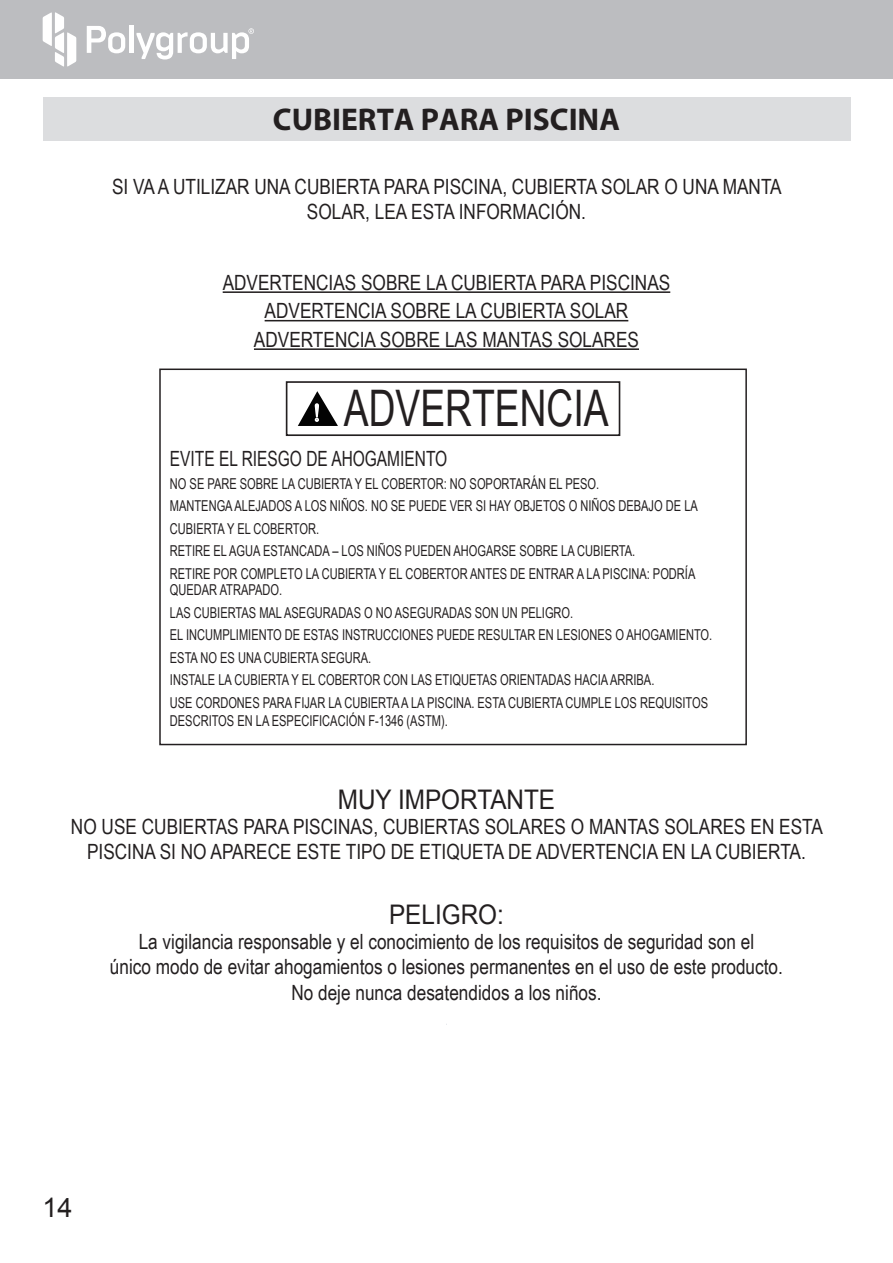
<style>
.page{position:relative;width:893px;height:1263px;background:#fff}
.page>*{position:absolute;margin:0;border:0;box-sizing:border-box;transform-origin:0 0}
.t1{font:50.4px "Arial Narrow";color:#231f20;scale:.9 1}
.t2{font:700 31.5px "Myriad";color:#231f20}
.t3{font:27px "Arial";color:#231f20;scale:.9 1}
.t4{font:27px "Arial";color:#231f20}
.t5{font:21px/25.2px "Arial Narrow";color:#231f20;text-align:center}
.t6{font:21px "Arial Narrow";color:#231f20;scale:.9 1}
.t7{font:15px/22.5px "Arial Narrow";color:#231f20;scale:.9 1}
.s1{font-family:"Times New Roman";font-size:24.75px;color:#fff}
</style>
<div class="page">
<hr style="left:223px;top:291px;width:447px;height:2px;background:#231f20">
<hr style="left:265px;top:320px;width:363px;height:1px;background:#231f20">
<hr style="left:254px;top:348px;width:385px;height:2px;background:#231f20">
<div style="left:286px;top:381px;width:334px;height:55px;border:2px solid #231f20"></div>
<svg style="left:298px;top:381px;width:40px;height:45px"></svg>
<div style="left:159px;top:368px;width:588px;height:377px;border:2px solid #231f20"></div>
<div style="left:43px;top:97px;width:807px;height:44px;background:#dcdddf"></div>
<div style="left:0;top:0;width:893px;height:78px;background:#bcbdc0"></div>
<svg style="left:43px;top:12px;width:33px;height:55px"></svg>
<svg style="left:87px;top:26px;width:38px;height:27px"></svg>
<hr style="left:129px;top:26px;width:4px;height:27px;background:#fff">
<svg style="left:136px;top:28px;width:118px;height:31px"></svg>
<h2 class="t2" style="left:273px;top:103px;width:349px">CUBIERTA PARA PISCINA</h2>
<h3 class="t5" style="left:112px;top:173px;width:671px">SI VA A UTILIZAR UNA CUBIERTA PARA PISCINA, CUBIERTA SOLAR O UNA MANTA<br>SOLAR, LEA ESTA INFORMACIÓN.</h3>
<h3 class="t5" style="left:223px;top:267px;width:449px;line-height:28.5px">ADVERTENCIAS SOBRE LA CUBIERTA PARA PISCINAS<br>ADVERTENCIA SOBRE LA CUBIERTA SOLAR<br>ADVERTENCIA SOBRE LAS MANTAS SOLARES</h3>
<h1 class="t1" style="left:313px;top:371px;width:330px"><span class="s1">!</span> ADVERTENCIA</h1>
<h3 class="t6" style="left:170px;top:443px;width:310px">EVITE EL RIESGO DE AHOGAMIENTO</h3>
<p class="t7" style="left:170px;top:472px;width:588px">NO SE PARE SOBRE LA CUBIERTA Y EL COBERTOR: NO SOPORTARÁN EL PESO.<br>MANTENGA ALEJADOS A LOS NIÑOS. NO SE PUEDE VER SI HAY OBJETOS O NIÑOS DEBAJO DE LA CUBIERTA Y EL COBERTOR.<br>RETIRE EL AGUA ESTANCADA – LOS NIÑOS PUEDEN AHOGARSE SOBRE LA CUBIERTA.<br>RETIRE POR COMPLETO LA CUBIERTA Y EL COBERTOR ANTES DE ENTRAR A LA PISCINA: PODRÍA</p>
<p class="t7" style="left:170px;top:578px;width:604px">QUEDAR ATRAPADO.<br>LAS CUBIERTAS MAL ASEGURADAS O NO ASEGURADAS SON UN PELIGRO.<br>EL INCUMPLIMIENTO DE ESTAS INSTRUCCIONES PUEDE RESULTAR EN LESIONES O AHOGAMIENTO.<br>ESTA NO ES UNA CUBIERTA SEGURA.<br>INSTALE LA CUBIERTA Y EL COBERTOR CON LAS ETIQUETAS ORIENTADAS HACIA ARRIBA.<br>USE CORDONES PARA FIJAR LA CUBIERTA A LA PISCINA. ESTA CUBIERTA CUMPLE LOS REQUISITOS</p>
<p class="t7" style="left:170px;top:709px;width:310px">DESCRITOS EN LA ESPECIFICACIÓN F-1346 (ASTM).</p>
<h3 class="t3" style="left:338px;top:781px;width:243px">MUY IMPORTANTE</h3>
<h3 class="t5" style="left:71px;top:813px;width:753px">NO USE CUBIERTAS PARA PISCINAS, CUBIERTAS SOLARES O MANTAS SOLARES EN ESTA<br>PISCINA SI NO APARECE ESTE TIPO DE ETIQUETA DE ADVERTENCIA EN LA CUBIERTA.</h3>
<h3 class="t3" style="left:389px;top:897px;width:129px">PELIGRO:</h3>
<h3 class="t5" style="left:110px;top:928px;width:674px">La vigilancia responsable y el conocimiento de los requisitos de seguridad son el<br>único modo de evitar ahogamientos o lesiones permanentes en el uso de este producto.<br>No deje nunca desatendidos a los niños.</h3>
<h3 class="t4" style="left:43px;top:1190px;width:32px">14</h3>
</div>
